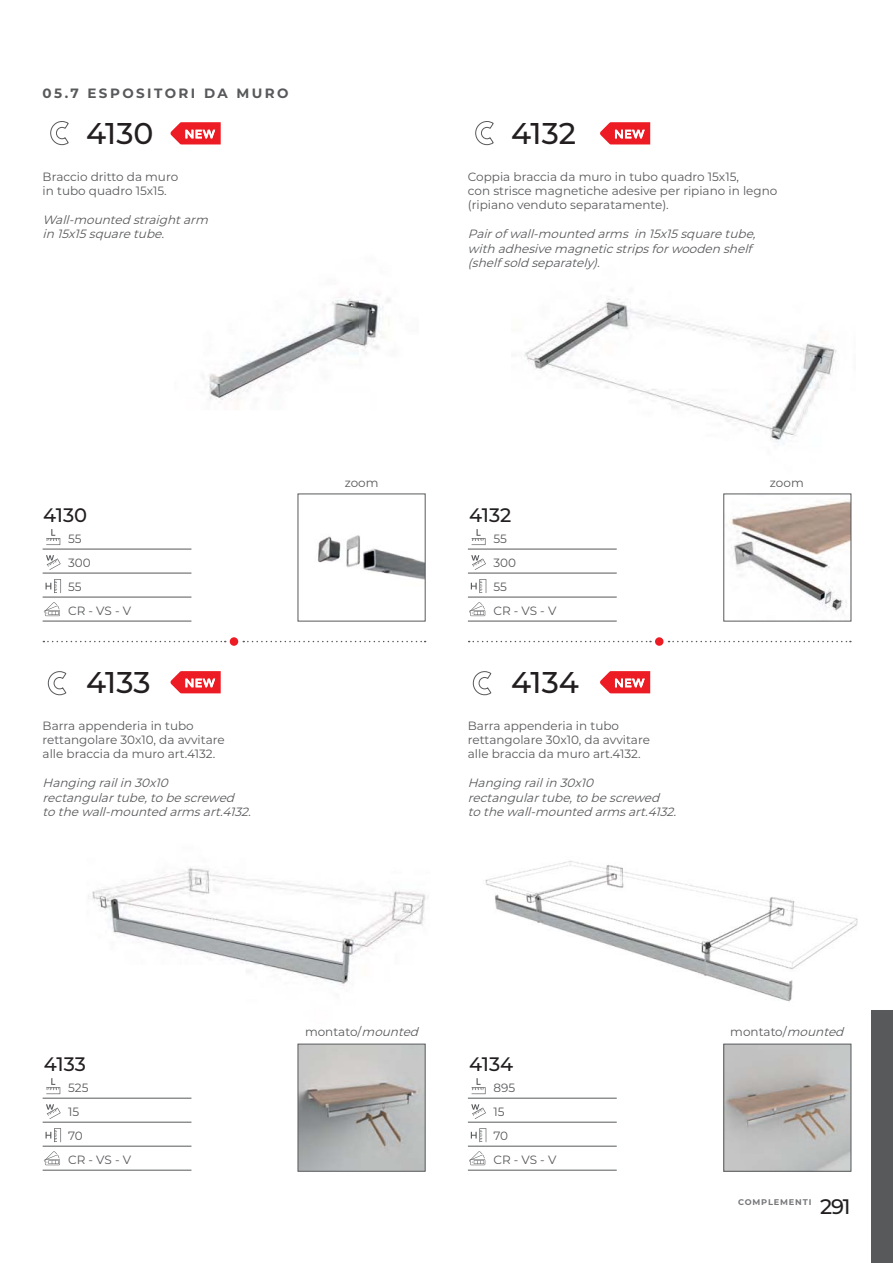
<style>
.page{position:relative;width:893px;height:1263px;background:#fff}
.page>*{position:absolute;margin:0;border:0;box-sizing:border-box;transform-origin:0 0}
.t1{font:500 30px "Montserrat";letter-spacing:-.005em;color:#231f20}
.t2{font:500 21px "Montserrat";color:#231f20}
.t3{font:500 19.5px "Montserrat";color:#231f20}
.t4{font:700 13.5px "Montserrat";letter-spacing:.18em;color:#58595b}
.t5{font:12px/24px "Montserrat";color:#58595b}
.t6{font:italic 12px/14.4px "Montserrat";color:#58595b}
.t7{font:700 8.25px "Montserrat";letter-spacing:.1em;color:#77787b}
.s1{font-style:italic}
</style>
<div class="page">
<div style="left:872px;top:1010px;width:21px;height:253px;background:#58595b"></div>
<img style="left:524px;top:298px;width:328px;height:250px">
<img style="left:86px;top:867px;width:340px;height:258px">
<img style="left:203px;top:294px;width:187px;height:106px">
<hr style="left:468px;top:1098px;width:149px;height:1px;background:#58595b">
<hr style="left:468px;top:1122px;width:149px;height:1px;background:#58595b">
<hr style="left:468px;top:1146px;width:149px;height:1px;background:#58595b">
<hr style="left:468px;top:1170px;width:149px;height:1px;background:#58595b">
<svg style="left:469px;top:1151px;width:16px;height:14px"></svg>
<svg style="left:472px;top:1078px;width:13px;height:16px"></svg>
<svg style="left:471px;top:1128px;width:15px;height:14px"></svg>
<svg style="left:471px;top:1104px;width:15px;height:15px"></svg>
<hr style="left:43px;top:1098px;width:148px;height:1px;background:#58595b">
<hr style="left:43px;top:1122px;width:148px;height:1px;background:#58595b">
<hr style="left:43px;top:1146px;width:148px;height:1px;background:#58595b">
<hr style="left:43px;top:1170px;width:148px;height:1px;background:#58595b">
<svg style="left:44px;top:1151px;width:16px;height:14px"></svg>
<svg style="left:46px;top:1078px;width:14px;height:16px"></svg>
<svg style="left:46px;top:1128px;width:15px;height:14px"></svg>
<svg style="left:46px;top:1104px;width:15px;height:15px"></svg>
<hr style="left:468px;top:549px;width:149px;height:1px;background:#58595b">
<hr style="left:468px;top:573px;width:149px;height:1px;background:#58595b">
<hr style="left:468px;top:597px;width:149px;height:1px;background:#58595b">
<hr style="left:468px;top:621px;width:149px;height:1px;background:#58595b">
<svg style="left:469px;top:602px;width:16px;height:14px"></svg>
<svg style="left:472px;top:529px;width:13px;height:16px"></svg>
<svg style="left:471px;top:579px;width:15px;height:14px"></svg>
<svg style="left:471px;top:555px;width:15px;height:15px"></svg>
<img style="left:725px;top:1046px;width:124px;height:123px">
<div style="left:723px;top:1044px;width:128px;height:127px;border:1px solid #58595b"></div>
<img style="left:725px;top:496px;width:124px;height:118px">
<div style="left:723px;top:494px;width:128px;height:127px;border:1px solid #58595b"></div>
<img style="left:300px;top:1046px;width:123px;height:123px">
<div style="left:298px;top:1044px;width:127px;height:127px;border:1px solid #58595b"></div>
<img style="left:318px;top:535px;width:105px;height:45px">
<div style="left:230px;top:637px;width:8px;height:9px;background:#ed1c24;border-radius:50%"></div>
<svg style="left:243px;top:641px;width:183px;height:1px"></svg>
<svg style="left:43px;top:641px;width:183px;height:1px"></svg>
<div style="left:655px;top:637px;width:8px;height:9px;background:#ed1c24;border-radius:50%"></div>
<svg style="left:668px;top:641px;width:183px;height:1px"></svg>
<svg style="left:469px;top:641px;width:182px;height:1px"></svg>
<svg style="left:50px;top:121px;width:19px;height:24px"></svg>
<svg style="left:48px;top:671px;width:19px;height:25px"></svg>
<svg style="left:475px;top:121px;width:19px;height:24px"></svg>
<svg style="left:472px;top:671px;width:20px;height:25px"></svg>
<hr style="left:43px;top:549px;width:148px;height:1px;background:#58595b">
<hr style="left:43px;top:573px;width:148px;height:1px;background:#58595b">
<hr style="left:43px;top:597px;width:148px;height:1px;background:#58595b">
<hr style="left:43px;top:621px;width:148px;height:1px;background:#58595b">
<svg style="left:44px;top:602px;width:16px;height:14px"></svg>
<svg style="left:46px;top:529px;width:14px;height:16px"></svg>
<svg style="left:46px;top:579px;width:15px;height:14px"></svg>
<svg style="left:46px;top:555px;width:15px;height:15px"></svg>
<svg style="left:600px;top:671px;width:50px;height:22px"></svg>
<svg style="left:600px;top:122px;width:50px;height:22px"></svg>
<svg style="left:170px;top:671px;width:51px;height:22px"></svg>
<svg style="left:170px;top:122px;width:51px;height:22px"></svg>
<img style="left:485px;top:861px;width:373px;height:141px">
<p class="t4" style="left:43px;top:88px;width:247px">05.7 ESPOSITORI DA MURO</p>
<h1 class="t1" style="left:86px;top:121px;width:69px">4130</h1>
<p class="t5" style="left:43px;top:170px;width:137px;line-height:14.4px">Braccio dritto da muro in tubo quadro 15x15.</p>
<p class="t6" style="left:43px;top:213px;width:170px">Wall-mounted straightarm in 15x15 square tube.</p>
<h1 class="t1" style="left:511px;top:121px;width:66px">4132</h1>
<p class="t5" style="left:468px;top:170px;width:311px;line-height:14.4px">Coppia braccia da muro in tubo quadro 15x15,<br>con strisce magnetiche adesive per ripiano in legno (ripiano venduto separatamente).</p>
<p class="t6" style="left:468px;top:227px;width:292px">Pairof wall-mounted arms in 15x15 square tube, with adhesive magnetic strips forwooden shelf (shelf sold separately).</p>
<h3 class="t3" style="left:43px;top:507px;width:45px">4130</h3>
<p class="t5" style="left:68px;top:527px;width:64px">55<br>300<br>55<br>CR - VS - V</p>
<h1 class="t1" style="left:86px;top:670px;width:66px">4133</h1>
<p class="t5" style="left:43px;top:719px;width:184px;line-height:14.4px">Barra appenderia in tubo rettangolare 30x10, da avvitare alle braccia da muro art.4132.</p>
<p class="t6" style="left:43px;top:776px;width:213px">Hanging railin 30x10 rectangulartube,to be screwed to the wall-mounted arms art.4132.</p>
<p class="t5" style="left:345px;top:471px;width:35px">zoom</p>
<h3 class="t3" style="left:469px;top:507px;width:44px">4132</h3>
<p class="t5" style="left:493px;top:527px;width:64px">55<br>300<br>55<br>CR - VS - V</p>
<h1 class="t1" style="left:511px;top:670px;width:69px">4134</h1>
<p class="t5" style="left:468px;top:719px;width:184px;line-height:14.4px">Barra appenderia in tubo rettangolare 30x10, da avvitare alle braccia da muro art.4132.</p>
<p class="t6" style="left:468px;top:776px;width:213px">Hanging railin 30x10 rectangulartube,to be screwed to the wall-mounted arms art.4132.</p>
<p class="t5" style="left:770px;top:471px;width:35px">zoom</p>
<p class="t5" style="left:305px;top:1020px;width:118px">montato/<span class="s1">mounted</span></p>
<p class="t5" style="left:730px;top:1020px;width:118px">montato/<span class="s1">mounted</span></p>
<h3 class="t3" style="left:44px;top:1056px;width:43px">4133</h3>
<h3 class="t3" style="left:469px;top:1056px;width:45px">4134</h3>
<p class="t5" style="left:493px;top:1076px;width:64px">895<br>15<br>70<br>CR - VS - V</p>
<p class="t5" style="left:68px;top:1076px;width:64px">525<br>15<br>70<br>CR - VS - V</p>
<p class="t7" style="left:738px;top:1199px;width:75px">COMPLEMENTI</p>
<h2 class="t2" style="left:820px;top:1198px;width:32px">291</h2>
</div>
